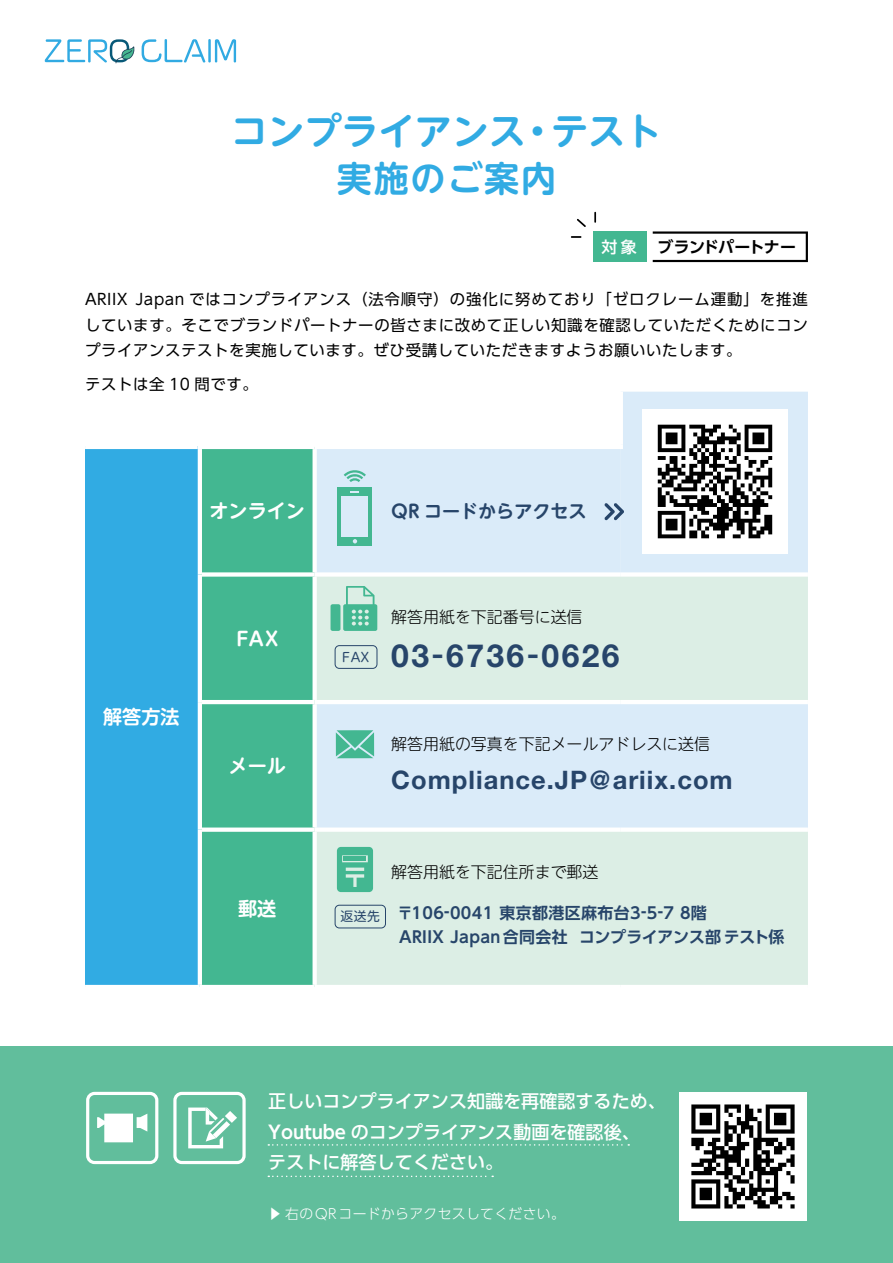
<style>
.page{position:relative;width:893px;height:1263px;background:#fff}
.page>*{position:absolute;margin:0;border:0;box-sizing:border-box;transform-origin:0 0}
.t1{font:700 36.9px "UD Shin M Go Pro De";color:#31abe3}
.t2{font:700 35.4px "UD Shin M Go Pro De";letter-spacing:.05em;color:#31abe3}
.t3{font:700 31.95px "Helvetica Neue LT Std";letter-spacing:.075em;color:#27456a}
.t4{font:700 25.5px "Helvetica Neue LT Std";letter-spacing:.04em;color:#27456a}
.t5{font:700 19.2px "UD Shin M Go Pro De";color:#fff}
.t6{font:500 18px/30.9px "UD Shin Go Pr 6 N";color:#fff}
.t7{font:700 18px "UD Shin M Go Pro De";color:#27456a}
.t8{font:700 15.9px/24.5px "UD Shin Go Pr 6 N De";letter-spacing:.025em;color:#27456a}
.t9{font:300 15.9px "UD Shin M Go Pro";color:#000}
.t10{font:700 15.9px "UD Shin Go Pr 6 N De";letter-spacing:-.03em;color:#000}
.t11{font:500 15.9px "UD Shin Go Pr 6 N";color:#fff}
.t12{font:15.45px/25.5px "UD Shin Go Pr 6 N";letter-spacing:.04em;color:#000;text-align:justify}
.t13{font:300 13.8px "UD Shin Go Pr 6 N";letter-spacing:.025em;color:#fff}
.t14{font:12.75px "UD Shin M Go Pro";letter-spacing:.04em;color:#27456a}
.s1{font-weight:500}
.s2{font-family:"UD Shin Go Pr 6 N De";font-weight:700}
</style>
<div class="page">
<div style="left:0;top:1046px;width:893px;height:217px;background:#61be9c"></div>
<div style="left:85px;top:447px;width:115px;height:540px;background:#31abe3"></div>
<div style="left:202px;top:449px;width:111px;height:536px;background:#43b791"></div>
<div style="left:317px;top:449px;width:287px;height:123px;background:#daebf9"></div>
<svg style="left:317px;top:577px;width:491px;height:408px;background:#dbedeb"></svg>
<hr style="left:85px;top:445px;width:113px;height:4px;background:#fff">
<hr style="left:198px;top:449px;width:4px;height:125px;background:#fff">
<hr style="left:198px;top:574px;width:4px;height:128px;background:#fff">
<hr style="left:198px;top:702px;width:4px;height:128px;background:#fff">
<hr style="left:198px;top:830px;width:4px;height:155px;background:#fff">
<hr style="left:85px;top:985px;width:115px;height:4px;background:#fff">
<hr style="left:198px;top:445px;width:117px;height:4px;background:#fff">
<div style="left:202px;top:572px;width:113px;height:5px;background:#fff"></div>
<hr style="left:202px;top:700px;width:113px;height:4px;background:#fff">
<hr style="left:315px;top:700px;width:306px;height:4px;background:#fff">
<hr style="left:621px;top:700px;width:187px;height:4px;background:#fff">
<div style="left:202px;top:827px;width:113px;height:5px;background:#fff"></div>
<div style="left:315px;top:827px;width:306px;height:5px;background:#fff"></div>
<div style="left:621px;top:827px;width:187px;height:5px;background:#fff"></div>
<div style="left:593px;top:231px;width:53px;height:31px;background:#43b791"></div>
<svg style="left:653px;top:231px;width:155px;height:31px"></svg>
<svg style="left:594px;top:212px;width:2px;height:11px"></svg>
<svg style="left:571px;top:236px;width:10px;height:2px"></svg>
<svg style="left:577px;top:219px;width:9px;height:8px"></svg>
<svg style="left:336px;top:730px;width:38px;height:28px"></svg>
<img style="left:679px;top:1093px;width:128px;height:127px">
<div style="left:86px;top:1092px;width:72px;height:72px;border:3px solid #fff;border-radius:7px"></div>
<svg style="left:97px;top:1113px;width:50px;height:29px"></svg>
<div style="left:173px;top:1092px;width:73px;height:72px;border:3px solid #fff;border-radius:7px"></div>
<svg style="left:188px;top:1107px;width:49px;height:41px"></svg>
<svg style="left:268px;top:1144px;width:361px;height:2px"></svg>
<svg style="left:268px;top:1175px;width:225px;height:2px"></svg>
<div style="left:335px;top:905px;width:51px;height:23px;border:1px solid #27456a;border-radius:4px"></div>
<div style="left:335px;top:645px;width:42px;height:24px;border:1px solid #27456a;border-radius:4px"></div>
<svg style="left:604px;top:392px;width:204px;height:181px"></svg>
<div style="left:338px;top:487px;width:34px;height:59px;background:#43b791"></div>
<div style="left:342px;top:497px;width:26px;height:40px;background:#daebf9"></div>
<svg style="left:353px;top:539px;width:4px;height:4px"></svg>
<svg style="left:344px;top:469px;width:22px;height:13px"></svg>
<div style="left:331px;top:604px;width:9px;height:27px;background:#43b791;border-radius:2px"></div>
<svg style="left:343px;top:586px;width:34px;height:45px;background:#80ccb2"></svg>
<svg style="left:337px;top:847px;width:36px;height:45px;background:#58be9c"></svg>
<svg style="left:142px;top:39px;width:63px;height:23px"></svg>
<hr style="left:208px;top:39px;width:3px;height:23px;background:#31aae2">
<svg style="left:215px;top:39px;width:21px;height:23px"></svg>
<svg style="left:45px;top:39px;width:90px;height:24px"></svg>
<h1 class="t1" style="left:231px;top:101px;width:432px">コンプライアンス・テスト</h1>
<h2 class="t2" style="left:337px;top:150px;width:221px">実施のご案内</h2>
<p class="t11" style="left:602px;top:234px;width:37px">対象</p>
<p class="t10" style="left:658px;top:234px;width:140px">ブランドパートナー</p>
<p class="t12" style="left:85px;top:286px;width:724px">ARIIX Japan ではコンプライアンス（法令順守）の強化に努めており「ゼロクレーム運動」を推進しています。そこでブランドパートナーの皆さまに改めて正しい知識を確認していただくためにコンプライアンステストを実施しています。ぜひ受講していただきますようお願いいたします。</p>
<p class="t12" style="left:85px;top:371px;width:174px">テストは全 10 問です。</p>
<p class="t5" style="left:209px;top:495px;width:97px">オンライン</p>
<p class="t7" style="left:391px;top:496px;width:197px">QR コードからアクセス</p>
<p class="t5" style="left:103px;top:701px;width:78px">解答方法</p>
<p class="t5" style="left:237px;top:623px;width:43px">FAX</p>
<p class="t5" style="left:229px;top:750px;width:59px">メール</p>
<p class="t5" style="left:238px;top:893px;width:40px">郵送</p>
<p class="t14" style="left:342px;top:647px;width:28px">FAX</p>
<p class="t9" style="left:391px;top:604px;width:193px">解答用紙を下記番号に送信</p>
<h3 class="t3" style="left:391px;top:636px;width:230px">03<span class="s1">-</span>6736<span class="s1">-</span>0626</h3>
<p class="t9" style="left:391px;top:731px;width:320px">解答用紙の写真を下記メールアドレスに送信</p>
<h3 class="t4" style="left:391px;top:764px;width:343px">Compliance.JP@ariix.com</h3>
<p class="t14" style="left:341px;top:906px;width:41px">返送先</p>
<p class="t9" style="left:391px;top:859px;width:209px">解答用紙を下記住所まで郵送</p>
<p class="t8" style="left:397px;top:900px;width:389px">〒106-0041 東京都港区麻布台3-5-7 8階<br>ARIIX Japan合同会社 コンプライアンス部テスト係</p>
<p class="t6" style="left:268px;top:1085px;width:399px">正しいコンプライアンス知識を再確認するため、<br><span class="s2">Youtube</span> のコンプライアンス動画を確認後、<br>テストに解答してください。</p>
<p class="t13" style="left:268px;top:1202px;width:298px"><span class="s2">▶</span> 右のQRコードからアクセスしてください。</p>
</div>
